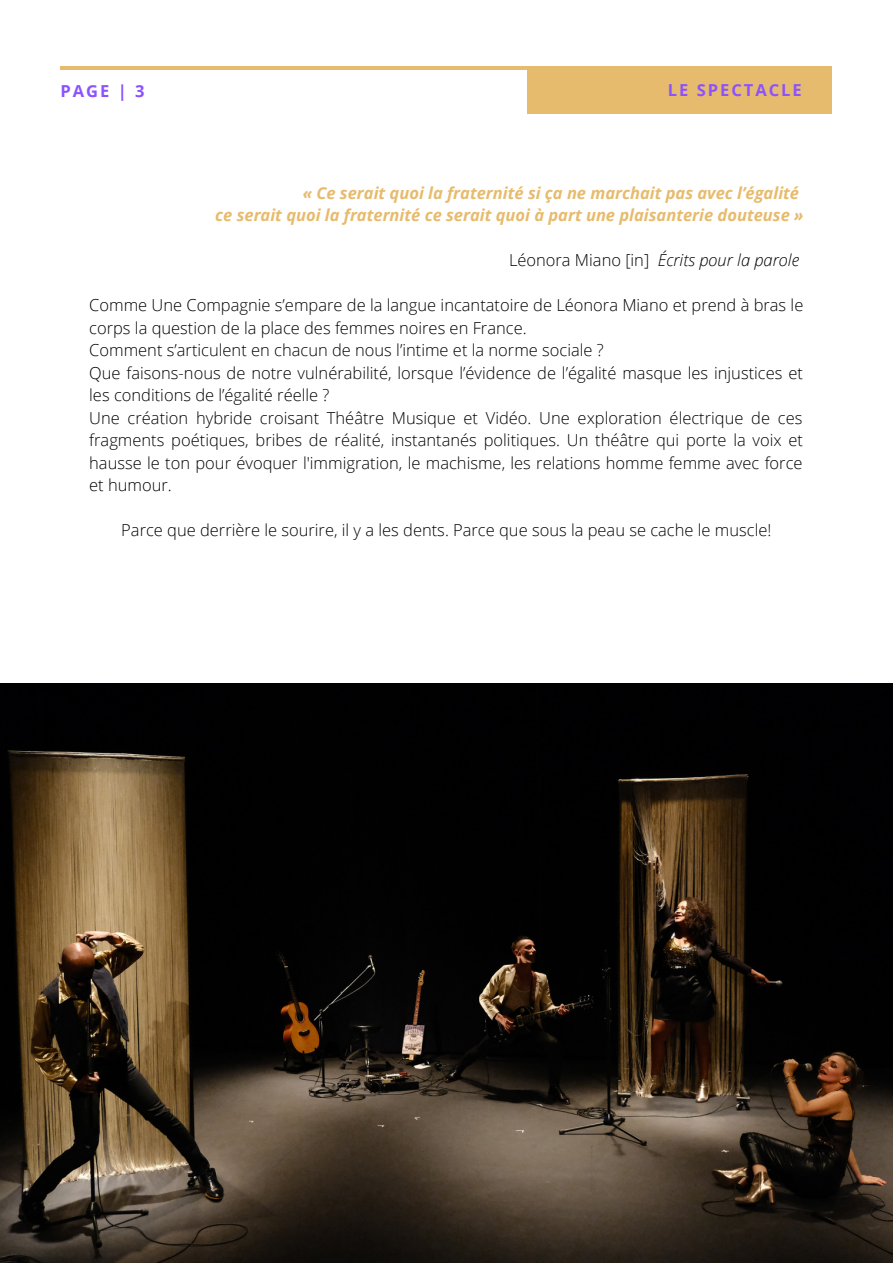
<style>
.page{position:relative;width:893px;height:1264px;background:#fff}
.page>*{position:absolute;margin:0;border:0;box-sizing:border-box;transform-origin:0 0}
.t1{font:300 16.5px/22.5px "Open Sans";color:#000}
.t2{font:italic 700 16.5px/22.5px "Open Sans";color:#e7bb6d;text-align:right}
.t3{font:italic 300 16.5px "Open Sans";color:#000}
.t4{font:700 16.5px "Open Sans";letter-spacing:.12em;color:#8c52ff}
.s1{font-style:normal}
</style>
<div class="page">
<hr style="left:60px;top:66px;width:770px;height:4px;background:#e7bb6d">
<div style="left:527px;top:66px;width:305px;height:47px;background:#e7bb6d"></div>
<img style="left:0;top:683px;width:892px;height:579px">
<p class="t4" style="left:60px;top:80px;width:85px">PAGE | 3</p>
<p class="t4" style="left:667px;top:79px;width:135px">LE SPECTACLE</p>
<p class="t2" style="left:215px;top:181px;width:589px">« Ce serait quoi la fraternité si ça ne marchait pas avec l’égalité<br>ce serait quoi la fraternité ce serait quoi à part une plaisanterie douteuse »</p>
<p class="t3" style="left:509px;top:248px;width:291px"><span class="s1">Léonora Miano [in]</span> Écrits pour la parole</p>
<p class="t1" style="left:89px;top:293px;width:715px">Comme Une Compagnie s’empare de la langue incantatoire de Léonora Miano et prend à bras le corps la question de la place des femmes noires en France.<br>Comment s’articulent en chacun de nous l’intime et la norme sociale ?<br>Que faisons-nous de notre vulnérabilité, lorsque l’évidence de l’égalité masque les injustices et les conditions de l’égalité réelle ?<br>Une création hybride croisant Théâtre Musique et Vidéo. Une exploration électrique de ces fragments poétiques, bribes de réalité, instantanés politiques. Un théâtre qui porte la voix et hausse le ton pour évoquer l'immigration, le machisme, les relations homme femme avec force et humour.</p>
<p class="t1" style="left:121px;top:518px;width:651px">Parce que derrière le sourire, il y a les dents. Parce que sous la peau se cache le muscle!</p>
</div>
